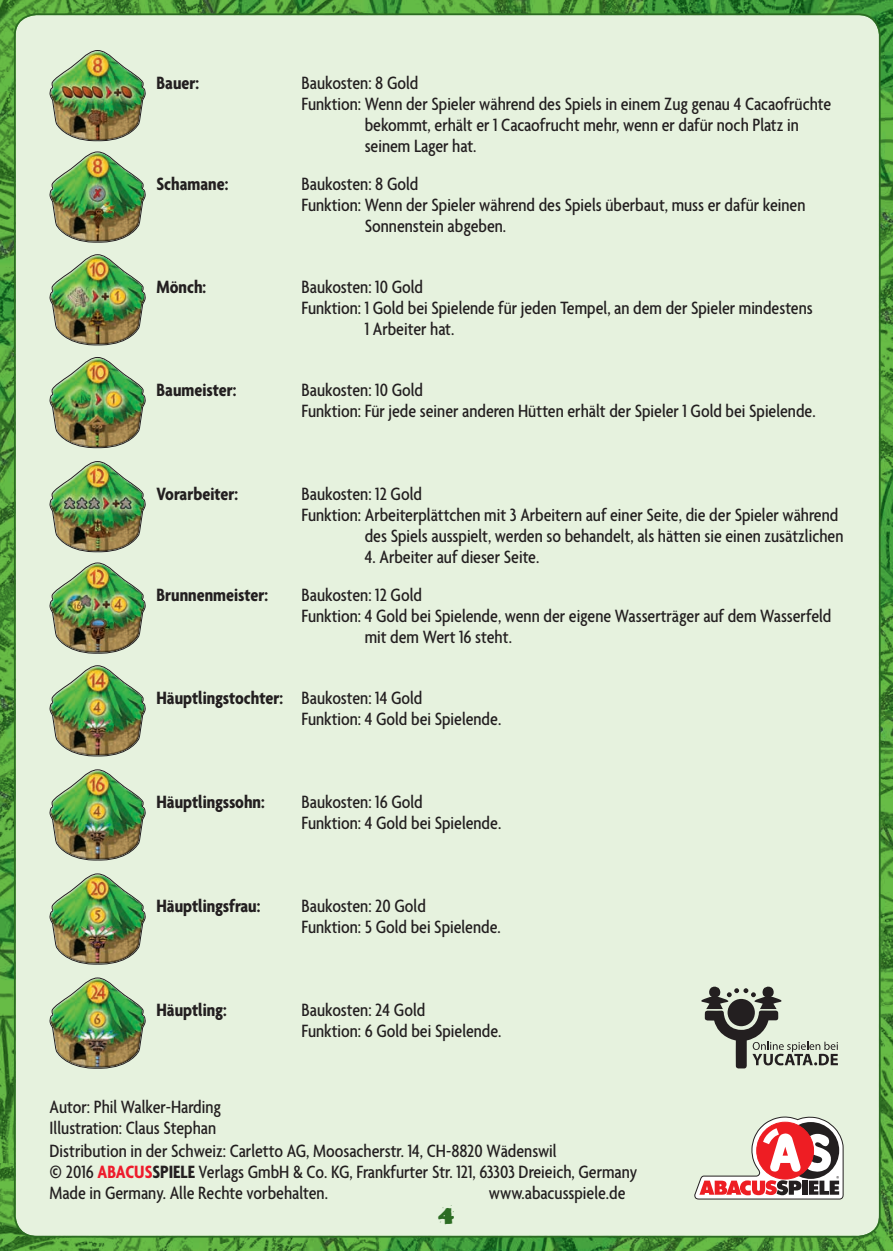
<style>
.page{position:relative;width:893px;height:1251px;background:#fff}
.page>*{position:absolute;margin:0;border:0;box-sizing:border-box;transform-origin:0 0}
.t1{font:28.53px "Burrito One";color:#2c6c23}
.t2{font:500 condensed 19.25px/21px "Agenda";color:#231f20}
.t3{font:700 condensed 19.25px "Agenda";color:#231f20}
.s1{font-weight:700}
.s2{font-size:24.5px}
.s3{font-weight:700;color:#ee1b2c}
</style>
<div class="page">
<div style="left:0;top:0;width:893px;height:1250px;background:#e6f2de"></div>
<img style="left:49px;top:50px;width:97px;height:92px">
<img style="left:49px;top:151px;width:97px;height:92px">
<img style="left:49px;top:254px;width:97px;height:92px">
<img style="left:49px;top:356px;width:97px;height:92px">
<img style="left:49px;top:460px;width:97px;height:92px">
<img style="left:49px;top:562px;width:97px;height:92px">
<img style="left:49px;top:664px;width:97px;height:92px">
<img style="left:49px;top:768px;width:97px;height:92px">
<img style="left:49px;top:872px;width:97px;height:92px">
<img style="left:49px;top:976px;width:97px;height:92px">
<svg style="left:694px;top:1116px;width:149px;height:82px"></svg>
<svg style="left:701px;top:986px;width:137px;height:82px;background:#aeb5a7"></svg>
<p class="t3" style="left:156px;top:72px;width:44px">Bauer:</p>
<p class="t2" style="left:302px;top:73px;width:118px">Baukosten: 8 Gold</p>
<p class="t2" style="left:302px;top:94px;width:531px">Funktion: Wenn der Spieler während des Spiels in einem Zug genau 4 Cacaofrüchte</p>
<p class="t2" style="left:365px;top:115px;width:435px">bekommt, erhält er 1 Cacaofrucht mehr, wenn er dafür noch Platz in</p>
<p class="t2" style="left:365px;top:136px;width:113px">seinem Lager hat.</p>
<p class="t3" style="left:156px;top:173px;width:73px">Schamane:</p>
<p class="t2" style="left:302px;top:174px;width:118px">Baukosten: 8 Gold</p>
<p class="t2" style="left:302px;top:195px;width:505px">Funktion: Wenn der Spieler während des Spiels überbaut, muss er dafür keinen</p>
<p class="t2" style="left:365px;top:216px;width:143px">Sonnenstein abgeben.</p>
<p class="t3" style="left:156px;top:276px;width:51px">Mönch:</p>
<p class="t2" style="left:302px;top:277px;width:123px">Baukosten: 10 Gold</p>
<p class="t2" style="left:302px;top:298px;width:513px">Funktion: 1 Gold bei Spielende für jeden Tempel, an dem der Spieler mindestens</p>
<p class="t2" style="left:365px;top:319px;width:91px">1 Arbeiter hat.</p>
<p class="t3" style="left:156px;top:379px;width:81px">Baumeister:</p>
<p class="t2" style="left:302px;top:380px;width:515px">Baukosten: 10 Gold<br>Funktion: Für jede seiner anderen Hütten erhält der Spieler 1 Gold bei Spielende.</p>
<p class="t3" style="left:156px;top:483px;width:83px">Vorarbeiter:</p>
<p class="t2" style="left:302px;top:484px;width:122px">Baukosten: 12 Gold</p>
<p class="t2" style="left:302px;top:505px;width:538px">Funktion: Arbeiterplättchen mit 3 Arbeitern auf einer Seite, die der Spieler während</p>
<p class="t2" style="left:365px;top:526px;width:480px">des Spiels ausspielt, werden so behandelt, als hätten sie einen zusätzlichen</p>
<p class="t2" style="left:365px;top:547px;width:176px">4. Arbeiter auf dieser Seite.</p>
<p class="t3" style="left:156px;top:584px;width:113px">Brunnenmeister:</p>
<p class="t2" style="left:302px;top:585px;width:122px">Baukosten: 12 Gold</p>
<p class="t2" style="left:302px;top:606px;width:531px">Funktion: 4 Gold bei Spielende, wenn der eigene Wasserträger auf dem Wasserfeld</p>
<p class="t2" style="left:365px;top:627px;width:149px">mit dem Wert 16 steht.</p>
<p class="t2" style="left:302px;top:688px;width:201px;text-indent:-145px"><span class="s1">Häuptlingstochter:</span> Baukosten: 14 Gold<br>Funktion: 4 Gold bei Spielende.</p>
<p class="t3" style="left:156px;top:791px;width:110px">Häuptlingssohn:</p>
<p class="t2" style="left:302px;top:792px;width:201px">Baukosten: 16 Gold<br>Funktion: 4 Gold bei Spielende.</p>
<p class="t3" style="left:156px;top:895px;width:105px">Häuptlingsfrau:</p>
<p class="t2" style="left:302px;top:896px;width:201px">Baukosten: 20 Gold<br>Funktion: 5 Gold bei Spielende.</p>
<p class="t3" style="left:156px;top:999px;width:72px">Häuptling:</p>
<p class="t2" style="left:302px;top:1000px;width:201px">Baukosten: 24 Gold<br>Funktion: 6 Gold bei Spielende.</p>
<p class="t2" style="left:50px;top:1096px;width:173px">Autor: Phil Walker-Harding<br>Illustration: Claus Stephan</p>
<p class="t2" style="left:50px;top:1141px;width:589px">Distribution in der Schweiz: Carletto AG, Moosacherstr. 14, CH-8820 Wädenswil<br><span class="s2">©</span> 2016 <span class="s3">ABACUS</span><span class="s1">SPIELE</span> Verlags GmbH &amp; Co. KG, Frankfurter Str. 121, 63303 Dreieich, Germany<br>Made in Germany. Alle Rechte vorbehalten.</p>
<p class="t2" style="left:489px;top:1183px;width:138px">www.abacusspiele.de</p>
<h1 class="t1" style="left:438px;top:1200px;width:18px">4</h1>
</div>
